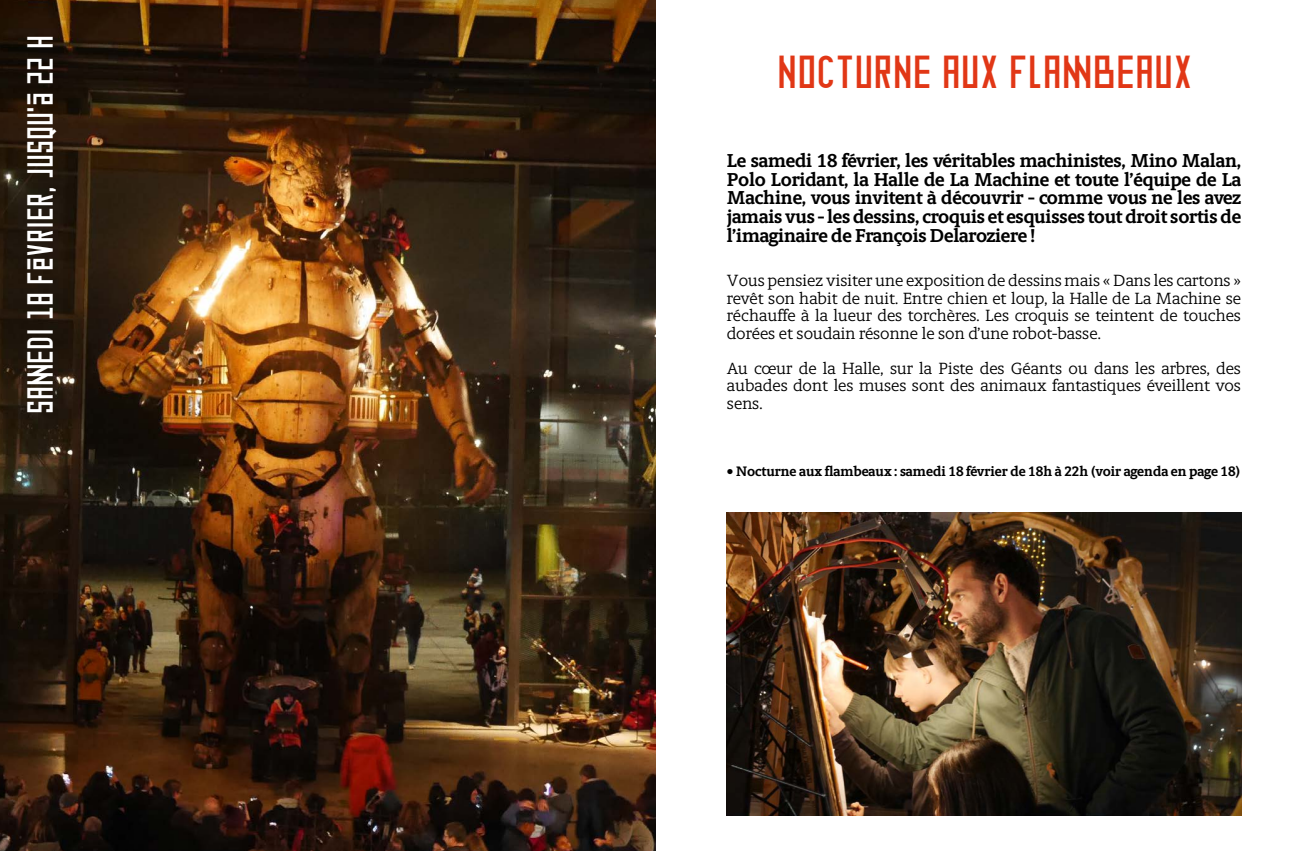
<style>
.page{position:relative;width:1312px;height:851px;background:#fff}
.page>*{position:absolute;margin:0;border:0;box-sizing:border-box;transform-origin:0 0}
.t1{font:46.25px "LHDM 3";color:#e13716;scale:1.07 1}
.t2{font:36.25px "LHDM Condensed 3";color:#fff}
.t3{font:700 18.75px/18.8px "Berlingske Slab";letter-spacing:-.01em;color:#000;text-align:justify}
.t4{font:16.25px/17.5px "Berlingske Slab";color:#000;text-align:justify}
.t5{font:700 13.75px "Berlingske Slab";color:#000}
</style>
<div class="page">
<img style="left:0;top:0;width:656px;height:850px">
<img style="left:726px;top:512px;width:514px;height:303px">
<h2 class="t2" style="left:24px;top:414px;width:380px;rotate:-90deg">SAMEDI 18 FÉVRIER, JUSQU'À 22 H</h2>
<h1 class="t1" style="left:777px;top:51px;width:389px">NOCTURNE AUX FLAMBEAUX</h1>
<p class="t3" style="left:726px;top:151px;width:515px">Le samedi 18 février, les véritables machinistes, Mino Malan, Polo Loridant, la Halle de La Machine et toute l’équipe de La Machine, vous invitent à découvrir - comme vous ne les avez jamais vus - les dessins, croquis et esquisses tout droit sortis de l’imaginaire de François Delaroziere !</p>
<p class="t4" style="left:726px;top:271px;width:515px">Vous pensiez visiter une exposition de dessins mais « Dans les cartons » revêt son habit de nuit. Entre chien et loup, la Halle de La Machine se réchauffe à la lueur des torchères. Les croquis se teintent de touches dorées et soudain résonne le son d’une robot-basse.</p>
<p class="t4" style="left:726px;top:358px;width:515px">Au cœur de la Halle, sur la Piste des Géants ou dans les arbres, des aubades dont les muses sont des animaux fantastiques éveillent vos sens.</p>
<p class="t5" style="left:726px;top:461px;width:515px">• Nocturne aux flambeaux : samedi 18 février de 18h à 22h (voir agenda en page 18)</p>
</div>
